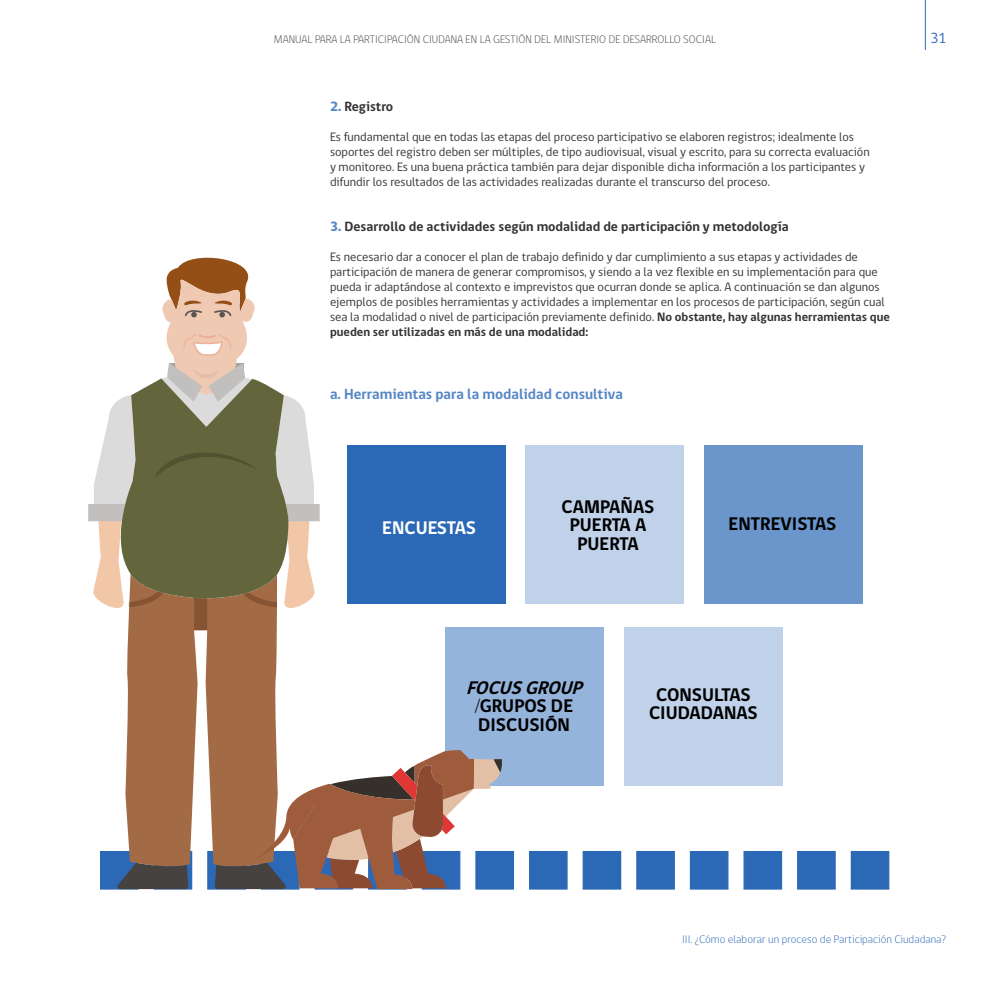
<style>
.page{position:relative;width:990px;height:990px;background:#fff}
.page>*{position:absolute;margin:0;border:0;box-sizing:border-box;transform-origin:0 0}
.recuadros{font:700 18.75px/18.8px "gob CL";color:#000;text-align:center}
.recuadros-2{font:700 18.75px "gob CL";letter-spacing:-.01em;color:#fff}
.sub3{font:700 15px "gob CL";color:#5587c5}
.t1{font:15px "gob CL";color:#2b69b6}
.subtit{font:700 13.75px "gob CL";color:#333}
.TEXTO_MASA{font:12.5px/15px "gob CL";color:#333}
.t2{font:300 11.25px "gob CL";color:#4d4d4d}
.t3{font:300 11.25px "gob CL";color:#2b69b6}
.s1{font-weight:800;color:#5587c5}
.s2{font-weight:700}
.s3{font-style:italic}
</style>
<div class="page">
<hr style="left:925px;top:0;width:1px;height:50px;background:#2b69b6">
<div style="left:100px;top:851px;width:39px;height:39px;background:#2b69b6;border:1px solid #2b69b6"></div>
<svg style="left:154px;top:868px;width:38px;height:22px"></svg>
<div style="left:207px;top:851px;width:39px;height:39px;background:#2b69b6;border:1px solid #2b69b6"></div>
<svg style="left:261px;top:889px;width:38px;height:1px"></svg>
<div style="left:315px;top:851px;width:38px;height:39px;background:#7ea3d2"></div>
<svg style="left:368px;top:889px;width:39px;height:1px"></svg>
<div style="left:422px;top:851px;width:38px;height:39px;background:#7ea3d2"></div>
<div style="left:475px;top:851px;width:39px;height:39px;background:#2b69b6;border:1px solid #2b69b6"></div>
<div style="left:529px;top:851px;width:39px;height:39px;background:#2b69b6;border:1px solid #2b69b6"></div>
<div style="left:583px;top:851px;width:38px;height:39px;background:#2b69b6;border:1px solid #2b69b6"></div>
<div style="left:636px;top:851px;width:39px;height:39px;background:#2b69b6;border:1px solid #2b69b6"></div>
<div style="left:690px;top:851px;width:39px;height:39px;background:#2b69b6;border:1px solid #2b69b6"></div>
<div style="left:743px;top:851px;width:39px;height:39px;background:#2b69b6;border:1px solid #2b69b6"></div>
<div style="left:797px;top:851px;width:39px;height:39px;background:#2b69b6;border:1px solid #2b69b6"></div>
<div style="left:851px;top:851px;width:38px;height:39px;background:#2b69b6;border:1px solid #2b69b6"></div>
<div style="left:348px;top:445px;width:158px;height:158px;background:#2b69b6"></div>
<div style="left:526px;top:445px;width:158px;height:158px;background:#c0d2e9"></div>
<div style="left:704px;top:445px;width:158px;height:158px;background:#6b96cc"></div>
<div style="left:445px;top:628px;width:158px;height:158px;background:#95b4db"></div>
<div style="left:624px;top:628px;width:158px;height:158px;background:#c0d2e9"></div>
<svg style="left:125px;top:630px;width:152px;height:238px;background:#ae7f5f"></svg>
<svg style="left:117px;top:863px;width:71px;height:26px;background:#47494f"></svg>
<svg style="left:88px;top:257px;width:232px;height:373px"></svg>
<svg style="left:215px;top:750px;width:288px;height:139px"></svg>
<p class="t2" style="left:274px;top:32px;width:444px">MANUAL PARA LA PARTICIPACIÓN CIUDANA EN LA GESTIÓN DEL MINISTERIO DE DESARROLLO SOCIAL</p>
<p class="t1" style="left:930px;top:28px;width:18px">31</p>
<p class="subtit" style="left:330px;top:97px;width:65px"><span class="s1">2.</span> Registro</p>
<p class="TEXTO_MASA" style="left:330px;top:129px;width:541px">Es fundamental que en todas las etapas del proceso participativo se elaboren registros; idealmente los soportes del registro deben ser múltiples, de tipo audiovisual, visual y escrito, para su correcta evaluación y monitoreo. Es una buena práctica también para dejar disponible dicha información a los participantes y difundir los resultados de las actividades realizadas durante el transcurso del proceso.</p>
<p class="subtit" style="left:330px;top:217px;width:460px"><span class="s1">3.</span> Desarrollo de actividades según modalidad de participación y metodología</p>
<p class="TEXTO_MASA" style="left:330px;top:249px;width:561px">Es necesario dar a conocer el plan de trabajo definido y dar cumplimiento a sus etapas y actividades de participación de manera de generar compromisos, y siendo a la vez flexible en su implementación para que pueda ir adaptándose al contexto e imprevistos que ocurran donde se aplica. A continuación se dan algunos ejemplos de posibles herramientas y actividades a implementar en los procesos de participación, según cual sea la modalidad o nivel de participación previamente definido. <span class="s2">No obstante, hay algunas herramientas que pueden ser utilizadas en más de una modalidad:</span></p>
<p class="sub3" style="left:330px;top:383px;width:294px">a. Herramientas para la modalidad consultiva</p>
<p class="recuadros-2" style="left:382px;top:515px;width:95px">ENCUESTAS</p>
<p class="recuadros" style="left:562px;top:497px;width:94px">CAMPAÑAS<br>PUERTA A<br>PUERTA</p>
<p class="recuadros" style="left:729px;top:515px;width:109px">ENTREVISTAS</p>
<p class="recuadros" style="left:466px;top:678px;width:124px"><span class="s3">FOCUSGROUP </span>/GRUPOS DE<br>DISCUSIÓN</p>
<p class="recuadros" style="left:649px;top:685px;width:110px">CONSULTAS<br>CIUDADANAS</p>
<p class="t3" style="left:682px;top:931px;width:266px">III. ¿Cómo elaborar un proceso de Participación Ciudadana?</p>
</div>
